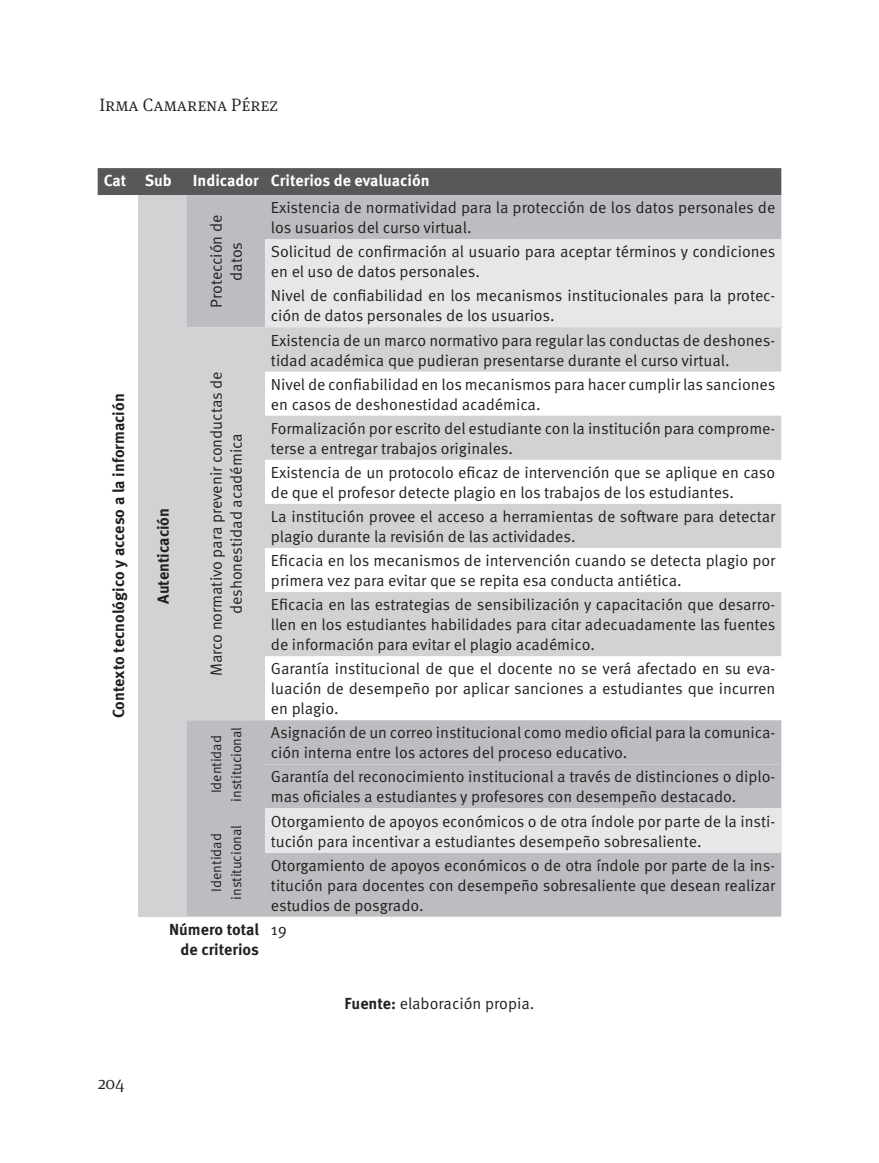
<style>
.page{position:relative;width:879px;height:1163px;background:#fff}
.page>*{position:absolute;margin:0;border:0;box-sizing:border-box;transform-origin:0 0}
.t1{font:300 18px "Meta Serif Pro";color:#231f20}
.tablas-cuerpo{font:16px/20px "Meta Pro Norm";letter-spacing:-.005em;color:#231f20}
.textos_verticales{font:700 16px "Meta Pro";color:#231f20}
.tabla-headers{font:700 16px "Meta Pro";color:#fff}
.fuente_de_la_foto{font:16px "Meta Pro Norm";color:#231f20}
.tablas-cuerpo-2{font:14px/20px "Meta Pro Norm";letter-spacing:-.005em;color:#231f20;text-align:center}
.s1{font-family:"Meta Pro";font-weight:700}
</style>
<div class="page">
<div style="left:98px;top:168px;width:683px;height:27px;background:#57585a"></div>
<div style="left:139px;top:195px;width:48px;height:721px;background:#d1d2d4"></div>
<div style="left:187px;top:195px;width:594px;height:132px;background:#bcbdc0"></div>
<div style="left:265px;top:239px;width:516px;height:44px;background:#e6e7e9"></div>
<div style="left:265px;top:283px;width:516px;height:44px;background:#e6e7e9"></div>
<svg style="left:187px;top:327px;width:594px;height:393px;fill:#d1d2d4"></svg>
<div style="left:187px;top:720px;width:594px;height:196px;background:#bcbdc0"></div>
<div style="left:265px;top:808px;width:516px;height:44px;background:#e6e7e9"></div>
<p class="t1" style="left:99px;top:91px;width:180px">Irma Camarena Pérez</p>
<p class="tabla-headers" style="left:104px;top:168px;width:24px">Cat</p>
<p class="tabla-headers" style="left:145px;top:168px;width:29px">Sub</p>
<p class="tabla-headers" style="left:193px;top:168px;width:67px">Indicador</p>
<p class="tabla-headers" style="left:271px;top:168px;width:160px">Criterios de evaluación</p>
<p class="textos_verticales" style="left:106px;top:718px;width:326px;rotate:-90deg">Contexto tecnológico y acceso a la información</p>
<p class="t1" style="left:98px;top:1069px;width:29px">204</p>
<p class="textos_verticales" style="left:151px;top:603px;width:97px;rotate:-90deg">Autenticación</p>
<p class="tablas-cuerpo" style="left:205px;top:308px;width:95px;text-align:center;rotate:-90deg">Protección de datos</p>
<p class="tablas-cuerpo" style="left:205px;top:676px;width:306px;text-align:center;rotate:-90deg">Marco normativo para prevenir conductas de deshonestidad académica</p>
<p class="tablas-cuerpo" style="left:271px;top:197px;width:506px">Existencia de normatividad para la protección de los datos personales de los usuarios del curso virtual.</p>
<p class="tablas-cuerpo" style="left:271px;top:241px;width:506px">Solicitud de confirmación al usuario para aceptar términos y condiciones en el uso de datos personales.</p>
<p class="tablas-cuerpo" style="left:271px;top:285px;width:506px">Nivel de confiabilidad en los mecanismos institucionales para la protec&shy;ción de datos personales de los usuarios.</p>
<p class="tablas-cuerpo" style="left:271px;top:329px;width:506px">Existencia de un marco normativo para regular las conductas de deshones&shy;tidad académica que pudieran presentarse durante el curso virtual.</p>
<p class="tablas-cuerpo" style="left:271px;top:373px;width:506px">Nivel de confiabilidad en los mecanismos para hacer cumplir las sanciones en casos de deshonestidad académica.</p>
<p class="tablas-cuerpo" style="left:271px;top:417px;width:506px">Formalización por escrito del estudiante con la institución para comprome&shy;terse a entregar trabajos originales.</p>
<p class="tablas-cuerpo" style="left:271px;top:461px;width:506px">Existencia de un protocolo eficaz de intervención que se aplique en caso de que el profesor detecte plagio en los trabajos de los estudiantes.</p>
<p class="tablas-cuerpo" style="left:271px;top:505px;width:506px">La institución provee el acceso a herramientas de software para detectar plagio durante la revisión de las actividades.</p>
<p class="tablas-cuerpo" style="left:271px;top:549px;width:506px">Eficacia en los mecanismos de intervención cuando se detecta plagio por primera vez para evitar que se repita esa conducta antiética.</p>
<p class="tablas-cuerpo" style="left:271px;top:593px;width:506px;text-align:justify">Eficacia en las estrategias de sensibilización y capacitación que desarro&shy;llen en los estudiantes habilidades para citar adecuadamente las fuentes de información para evitar el plagio académico.</p>
<p class="tablas-cuerpo" style="left:271px;top:657px;width:506px;text-align:justify">Garantía institucional de que el docente no se verá afectado en su eva&shy;luación de desempeño por aplicar sanciones a estudiantes que incurren en plagio.</p>
<p class="tablas-cuerpo-2" style="left:205px;top:801px;width:76px;rotate:-90deg">Identidad institucional</p>
<p class="tablas-cuerpo" style="left:271px;top:721px;width:506px">Asignación de un correo institucional como medio oficial para la comunica&shy;ción interna entre los actores del proceso educativo.</p>
<p class="tablas-cuerpo" style="left:271px;top:765px;width:506px">Garantía del reconocimiento institucional a través de distinciones o diplo&shy;mas oficiales a estudiantes y profesores con desempeño destacado.</p>
<p class="tablas-cuerpo-2" style="left:205px;top:899px;width:76px;rotate:-90deg">Identidad institucional</p>
<p class="tablas-cuerpo" style="left:271px;top:809px;width:506px">Otorgamiento de apoyos económicos o de otra índole por parte de la insti&shy;tución para incentivar a estudiantes desempeño sobresaliente.</p>
<p class="tablas-cuerpo" style="left:271px;top:853px;width:506px;text-align:justify">Otorgamiento de apoyos económicos o de otra índole por parte de la ins&shy;titución para docentes con desempeño sobresaliente que desean realizar estudios de posgrado.</p>
<p class="textos_verticales" style="left:169px;top:916px;width:91px">Número total</p>
<p class="textos_verticales" style="left:181px;top:936px;width:80px">de criterios</p>
<p class="tablas-cuerpo" style="left:271px;top:918px;width:17px">19</p>
<p class="fuente_de_la_foto" style="left:344px;top:990px;width:191px"><span class="s1">Fuente:</span> elaboración propia.</p>
</div>
